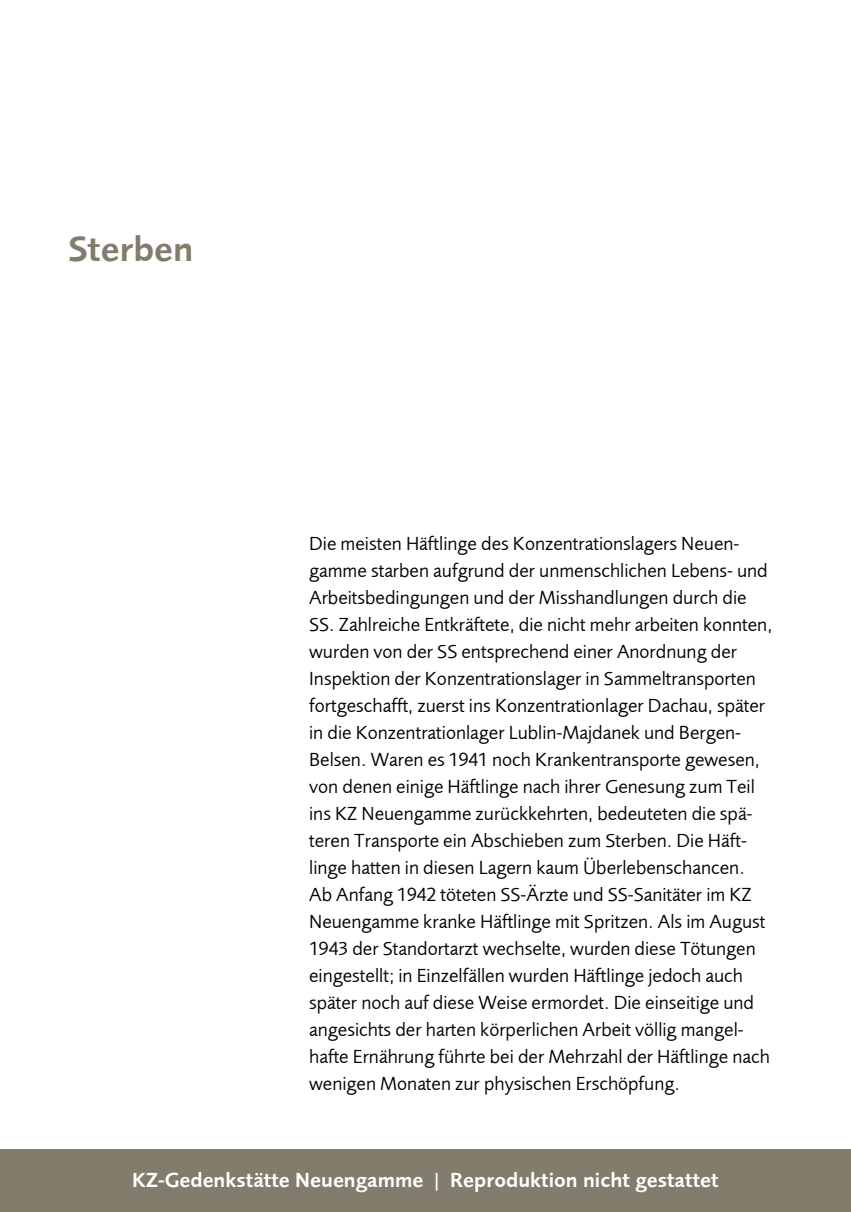
<style>
.page{position:relative;width:851px;height:1212px;background:#fff}
.page>*{position:absolute;margin:0;border:0;box-sizing:border-box;transform-origin:0 0}
.t1{font:36px "Foundry Sans Demi";color:#827c6c}
.t2{font:21px "Foundry Sans Demi";color:#fff}
.t3{font:19.5px/27px "Foundry Sans";color:#000}
</style>
<div class="page">
<div style="left:0;top:1150px;width:850px;height:62px;background:#827c6c"></div>
<h1 class="t1" style="left:68px;top:228px;width:127px">Sterben</h1>
<p class="t3" style="left:309px;top:530px;width:464px">Die meisten Häftlinge des Konzentrationslagers Neuen&shy;gamme starben aufgrund der unmenschlichen Lebens- und Arbeitsbedingungen und der Misshandlungen durch die SS. Zahlreiche Entkräftete, die nicht mehr arbeiten konnten, wurden von der SS entsprechend einer Anordnung der Inspektion der Konzentrationslager in Sammeltransporten fortgeschafft, zuerst ins Konzentrationlager Dachau, später in die Konzentrationlager Lublin-Majdanek und Bergen-Belsen. Waren es 1941 noch Krankentransporte gewesen, von denen einige Häftlinge nach ihrer Genesung zum Teil ins KZ Neuengamme zurückkehrten, bedeuteten die spä&shy;teren Transporte ein Abschieben zum Sterben. Die Häft&shy;linge hatten in diesen Lagern kaum Überlebenschancen.<br>Ab Anfang 1942 töteten SS-Ärzte und SS-Sanitäter im KZ Neuengamme kranke Häftlinge mit Spritzen. Als im August 1943 der Standortarzt wechselte, wurden diese Tötungen eingestellt; in Einzelfällen wurden Häftlinge jedoch auch später noch auf diese Weise ermordet. Die einseitige und angesichts der harten körperlichen Arbeit völlig mangel&shy;hafte Ernährung führte bei der Mehrzahl der Häftlinge nach wenigen Monaten zur physischen Erschöpfung.</p>
<p class="t2" style="left:132px;top:1168px;width:588px">KZ-Gedenkstätte Neuengamme | Reproduktion nicht gestattet</p>
</div>
